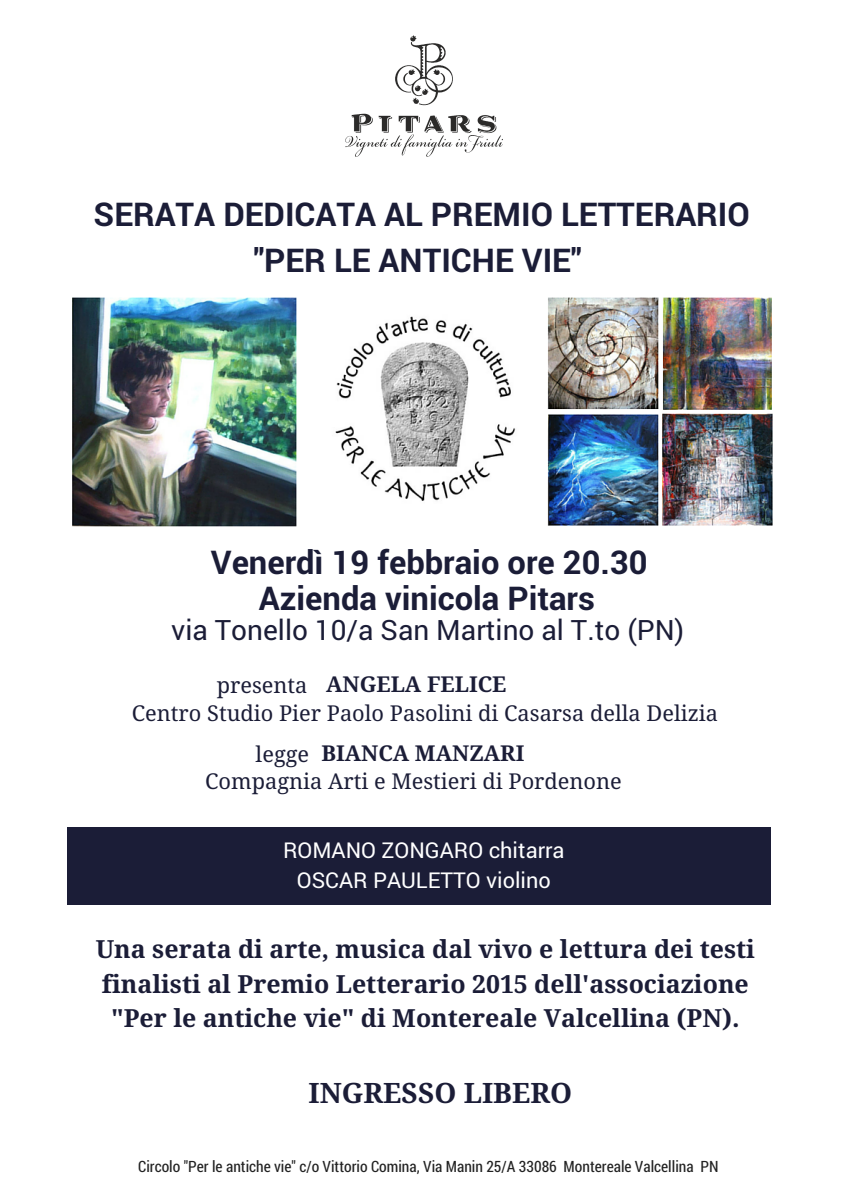
<style>
.page{position:relative;width:841px;height:1191px;background:#fff}
.page>*{position:absolute;margin:0;border:0;box-sizing:border-box;transform-origin:0 0}
.t1{font:700 32.7px/45.7px "Roboto";color:#1b1d37;text-align:center}
.t2{font:28px "Roboto";color:#1b1d37}
.t3{font:700 28px "Droid Serif";color:#1b1d37}
.t4{font:700 24.9px/34.4px "Droid Serif";color:#1b1d37;text-align:center}
.t5{font:21.8px "Droid Serif";color:#1b1d37}
.t6{font:21.8px/30px "Roboto";color:#fff;text-align:center}
.t7{font:700 21.8px "Droid Serif";color:#1b1d37}
.t8{font:15.6px "Roboto Condensed";color:#222}
</style>
<div class="page">
<div style="left:67px;top:826px;width:704px;height:78px;background:#1b1d37"></div>
<img style="left:346px;top:35px;width:157px;height:122px">
<img style="left:72px;top:297px;width:701px;height:230px">
<h1 class="t1" style="left:94px;top:190px;width:658px">SERATA DEDICATA AL PREMIO LETTERARIO "PER LE ANTICHE VIE"</h1>
<h1 class="t1" style="left:211px;top:543px;width:438px;line-height:35.9px">Venerdì 19 febbraio ore 20.30<br>Azienda vinicola Pitars</h1>
<p class="t2" style="left:171px;top:611px;width:514px">via Tonello 10/a San Martino al T.to (PN)</p>
<p class="t5" style="left:217px;top:672px;width:92px">presenta</p>
<p class="t7" style="left:326px;top:671px;width:182px">ANGELA FELICE</p>
<p class="t5" style="left:132px;top:700px;width:588px">Centro Studio Pier Paolo Pasolini di Casarsa della Delizia</p>
<p class="t5" style="left:256px;top:741px;width:55px">legge</p>
<p class="t7" style="left:321px;top:740px;width:205px">BIANCA MANZARI</p>
<p class="t5" style="left:205px;top:768px;width:418px">Compagnia Arti e Mestieri di Pordenone</p>
<p class="t6" style="left:283px;top:834px;width:283px">ROMANO ZONGARO chitarra<br>OSCAR PAULETTO violino</p>
<p class="t4" style="left:96px;top:932px;width:661px">Una serata di arte, musica dal vivo e lettura dei testi finalisti al Premio Letterario 2015 dell'associazione "Per le antiche vie" di Montereale Valcellina (PN).</p>
<p class="t3" style="left:309px;top:1077px;width:265px">INGRESSO LIBERO</p>
<p class="t8" style="left:138px;top:1155px;width:582px">Circolo "Per le antiche vie" c/o Vittorio Comina, Via Manin 25/A 33086 Montereale Valcellina PN</p>
</div>
